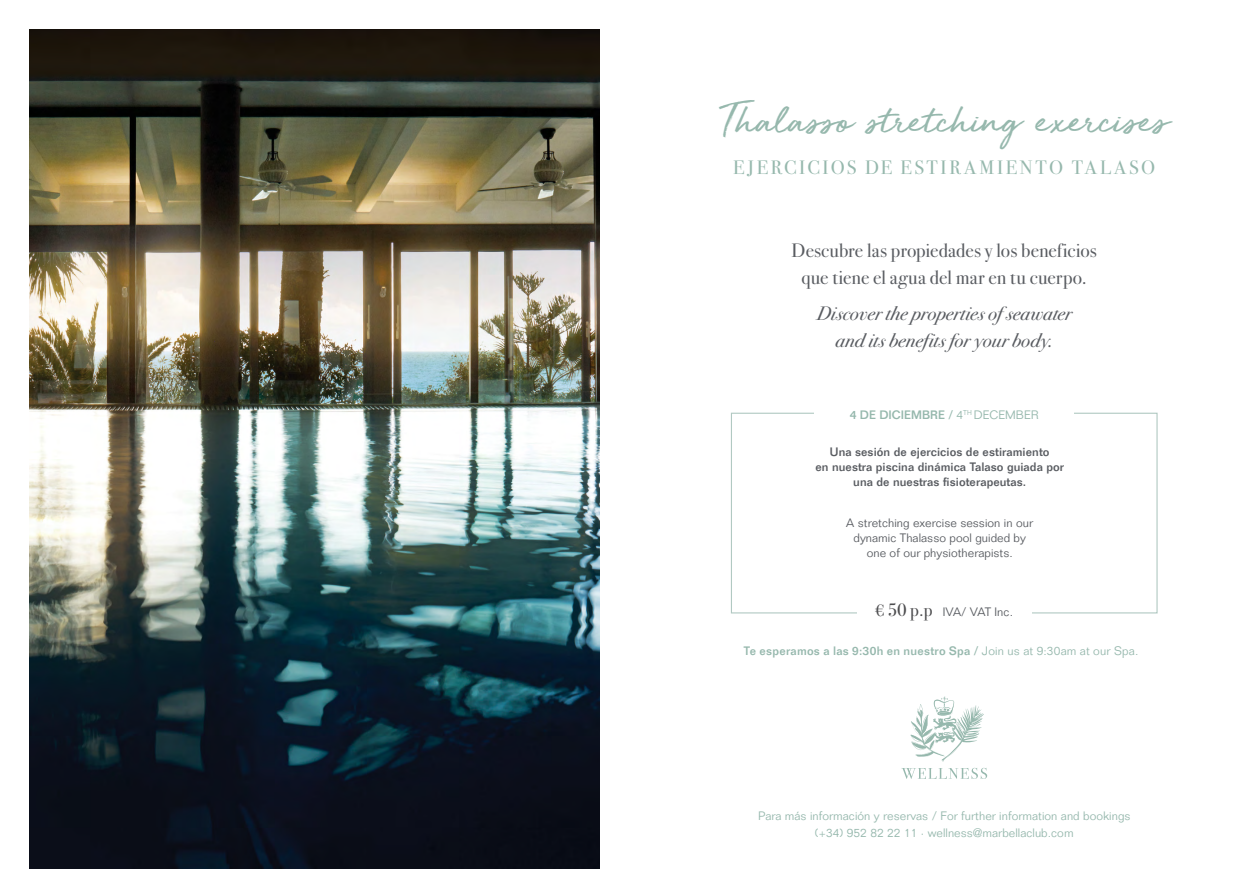
<style>
.page{position:relative;width:1259px;height:893px;background:#fff}
.page>*{position:absolute;margin:0;border:0;box-sizing:border-box;transform-origin:0 0}
.t1{font:45px "Golden Plains";letter-spacing:-.01em;color:#96b8ad}
.t2{font:19.5px/27px "Bodoni Sev ITC";color:#595c61;text-align:center}
.t3{font:italic 19.5px/27px "Bodoni Sev ITC";letter-spacing:.005em;color:#595c61;text-align:center}
.t4{font:19.5px "Bodoni Sev ITC";letter-spacing:.135em;color:#96b8ad}
.t5{font:500 12px/15px "Folio";letter-spacing:.005em;color:#595c61;text-align:center}
.t6{font:300 12px/16.5px "Folio";letter-spacing:.005em;color:#96b8ad;text-align:center}
.t7{font:300 12px/15px "Folio";letter-spacing:.005em;color:#595c61;text-align:center}
.t8{font:500 12px "Folio";letter-spacing:.02em;color:#96b8ad}
.t9{font:300 12px "Folio";letter-spacing:-.02em;color:#595c61}
.s1{font-weight:300}
.s2{font-family:"Bodoni Sev ITC";font-weight:400;font-size:16.5px;color:#4d4d4f}
.s3{font-family:"Bodoni Sev ITC";font-weight:400;font-size:18px;color:#4d4d4f}
</style>
<div class="page">
<img style="left:30px;top:30px;width:570px;height:839px">
<svg style="left:901px;top:768px;width:86px;height:11px"></svg>
<svg style="left:910px;top:696px;width:73px;height:66px"></svg>
<h1 class="t1" style="left:720px;top:97px;width:450px">Thalasso stretching exercises</h1>
<h2 class="t4" style="left:733px;top:156px;width:423px">EJERCICIOS DE ESTIRAMIENTO TALASO</h2>
<h2 class="t2" style="left:791px;top:237px;width:307px">Descubre las propiedades y los beneficios que tiene el agua del mar en tu cuerpo.</h2>
<h2 class="t3" style="left:816px;top:300px;width:257px">Discover the properties of seawater and its benefits for your body.</h2>
<p class="t8" style="left:849px;top:407px;width:191px">4 DE DICIEMBRE / <span class="s1">4</span><sup>TH</sup> <span class="s1">DECEMBER</span></p>
<p class="t5" style="left:815px;top:444px;width:250px">Una sesión de ejercicios de estiramiento<br>en nuestra piscina dinámica Talaso guiada por una de nuestras fisioterapeutas.</p>
<p class="t7" style="left:846px;top:515px;width:188px">A stretching exercise session in our dynamic Thalasso pool guided by one of our physiotherapists.</p>
<p class="t9" style="left:875px;top:605px;width:139px"><span class="s2">≠</span> <span class="s3">50 p.p</span> IVA/ VAT Inc.</p>
<p class="t8" style="left:744px;top:643px;width:396px">Te esperamos a las 9:30h en nuestro Spa / <span class="s1">Join us at 9:30am at our Spa.</span></p>
<p class="t6" style="left:758px;top:808px;width:374px">Para más información y reservas / For further information and bookings (+34) 952 82 22 11 · wellness@marbellaclub.com</p>
</div>
